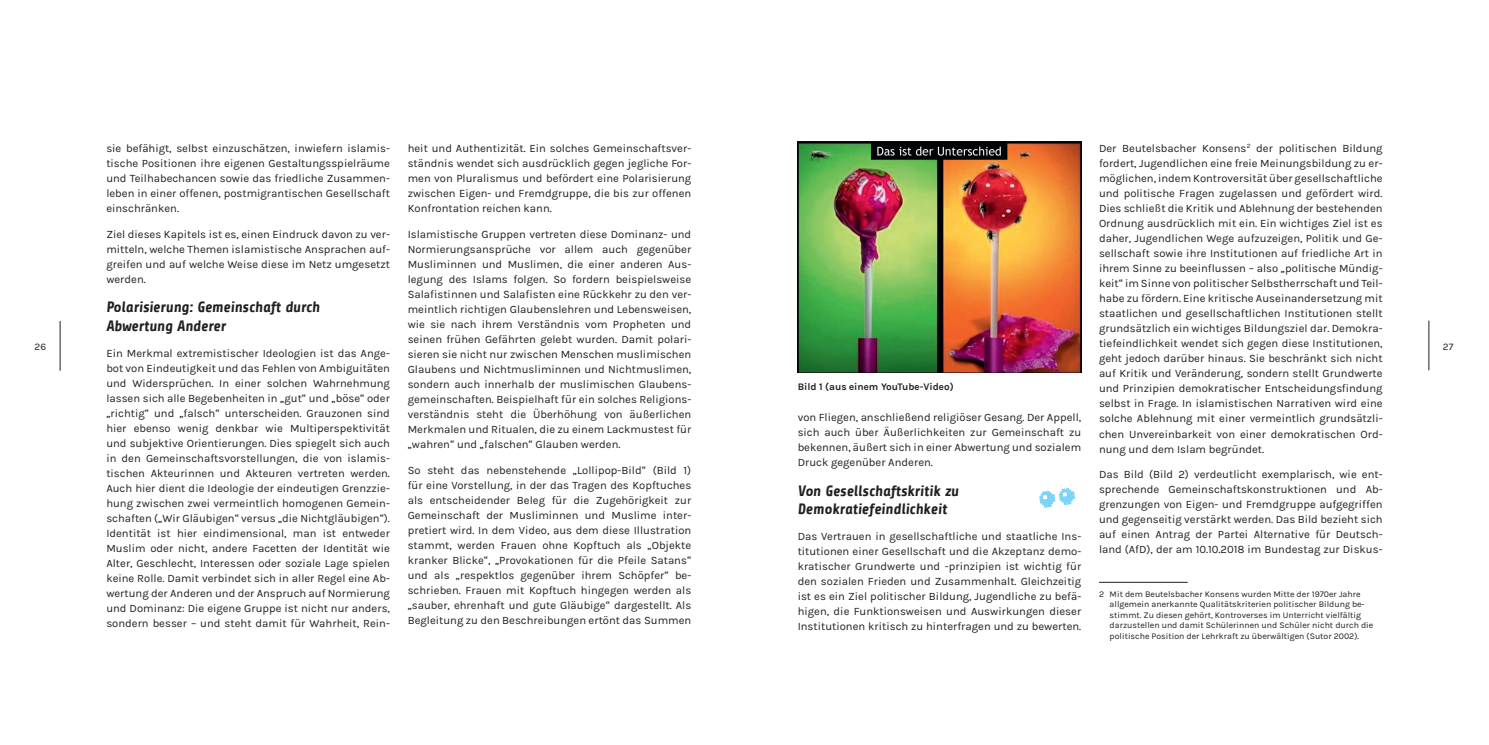
<style>
.page{position:relative;width:1489px;height:745px;background:#fff}
.page>*{position:absolute;margin:0;border:0;box-sizing:border-box;transform-origin:0 0}
.t1{font:italic 700 15px/18.8px "Share";color:#231f20}
.t2{font:11.25px/15px "Karmilla";color:#231f20;text-align:justify}
.t3{font:700 10px "Karmilla";color:#231f20}
.t4{font:10px "Karmilla";color:#231f20}
.t5{font:8.75px/10.5px "Karmilla";color:#231f20}
</style>
<div class="page">
<hr style="left:60px;top:321px;width:1px;height:49px;background:#231f20">
<hr style="left:1428px;top:320px;width:1px;height:50px;background:#231f20">
<hr style="left:1098px;top:581px;width:89px;height:1px;background:#231f20">
<svg style="left:1039px;top:488px;width:35px;height:19px"></svg>
<img style="left:797px;top:142px;width:284px;height:230px">
<p class="t2" style="left:407px;top:141px;width:285px">heit und Authentizität. Ein solches Gemeinschaftsver&shy;ständnis wendet sich ausdrücklich gegen jegliche For&shy;men von Pluralismus und befördert eine Polarisierung zwischen Eigen- und Fremdgruppe, die bis zur offenen Konfrontation reichen kann.</p>
<p class="t2" style="left:407px;top:226px;width:285px">Islamistische Gruppen vertreten diese Dominanz- und Normierungsansprüche vor allem auch gegenüber Musliminnen und Muslimen, die einer anderen Aus&shy;legung des Islams folgen. So fordern beispielsweise Salafistinnen und Salafisten eine Rückkehr zu den ver&shy;meintlich richtigen Glaubenslehren und Lebensweisen, wie sie nach ihrem Verständnis vom Propheten und seinen frühen Gefährten gelebt wurden. Damit polari&shy;sieren sie nicht nur zwischen Menschen muslimischen Glaubens und Nichtmusliminnen und Nichtmuslimen, sondern auch innerhalb der muslimischen Glaubens&shy;gemeinschaften. Beispielhaft für ein solches Religions&shy;verständnis steht die Überhöhung von äußerlichen Merkmalen und Ritualen, die zu einem Lackmustest für „wahren“ und „falschen“ Glauben werden.</p>
<p class="t2" style="left:407px;top:462px;width:285px">So steht das nebenstehende „Lollipop-Bild“ (Bild 1) für eine Vorstellung, in der das Tragen des Kopftuches als entscheidender Beleg für die Zugehörigkeit zur Gemeinschaft der Musliminnen und Muslime inter&shy;pretiert wird. In dem Video, aus dem diese Illustration stammt, werden Frauen ohne Kopftuch als „Objekte kranker Blicke“, „Provokationen für die Pfeile Satans“ und als „respektlos gegenüber ihrem Schöpfer“ be&shy;schrieben. Frauen mit Kopftuch hingegen werden als „sauber, ehrenhaft und gute Gläubige“ dargestellt. Als Begleitung zu den Beschreibungen ertönt das Summen</p>
<p class="t2" style="left:1098px;top:141px;width:285px">Der Beutelsbacher Konsens<sup>1</sup><sup>2</sup> der politischen Bildung fordert, Jugendlichen eine freie Meinungsbildung zu er&shy;möglichen, indem Kontroversität über gesellschaftliche und politische Fragen zugelassen und gefördert wird.<br>Dies schließt die Kritik und Ablehnung der bestehenden Ordnung ausdrücklich mit ein. Ein wichtiges Ziel ist es daher, Jugendlichen Wege aufzuzeigen, Politik und Ge&shy;sellschaft sowie ihre Institutionen auf friedliche Art in ihrem Sinne zu beeinflussen – also „politische Mündig&shy;keit“ im Sinne von politischer Selbstherrschaft und Teil&shy;habe zu fördern. Eine kritische Auseinandersetzung mit staatlichen und gesellschaftlichen Institutionen stellt grundsätzlich ein wichtiges Bildungsziel dar. Demokra&shy;tiefeindlichkeit wendet sich gegen diese Institutionen, geht jedoch darüber hinaus. Sie beschränkt sich nicht auf Kritik und Veränderung, sondern stellt Grundwerte und Prinzipien demokratischer Entscheidungsfindung selbst in Frage. In islamistischen Narrativen wird eine solche Ablehnung mit einer vermeintlich grundsätzli&shy;chen Unvereinbarkeit von einer demokratischen Ord&shy;nung und dem Islam begründet.</p>
<p class="t2" style="left:1098px;top:466px;width:285px">Das Bild (Bild 2) verdeutlicht exemplarisch, wie ent&shy;sprechende Gemeinschaftskonstruktionen und Ab&shy;grenzungen von Eigen- und Fremdgruppe aufgegriffen und gegenseitig verstärkt werden. Das Bild bezieht sich auf einen Antrag der Partei Alternative für Deutsch&shy;land (AfD), der am 10.10.2018 im Bundestag zur Diskus-</p>
<p class="t5" style="left:1109px;top:588px;width:265px;text-indent:-11px">2 Mit dem Beutelsbacher Konsens wurden Mitte der 1970er Jahre allgemein anerkannte Qualitätskriterien politischer Bildung be&shy;stimmt. Zu diesen gehört, Kontroverses im Unterricht vielfältig darzustellen und damit Schülerinnen und Schüler nicht durch die politische Position der Lehrkraft zu überwältigen (Sutor 2002).</p>
<p class="t2" style="left:106px;top:141px;width:285px">sie befähigt, selbst einzuschätzen, inwiefern islamis&shy;tische Positionen ihre eigenen Gestaltungsspielräume und Teilhabechancen sowie das friedliche Zusammen&shy;leben in einer offenen, postmigrantischen Gesellschaft einschränken.</p>
<p class="t2" style="left:106px;top:226px;width:285px">Ziel dieses Kapitels ist es, einen Eindruck davon zu ver&shy;mitteln, welche Themen islamistische Ansprachen auf&shy;greifen und auf welche Weise diese im Netz umgesetzt werden.</p>
<h1 class="t1" style="left:106px;top:298px;width:215px">Polarisierung: Gemeinschaft durch<br>Abwertung Anderer</h1>
<p class="t2" style="left:106px;top:345px;width:285px">Ein Merkmal extremistischer Ideologien ist das Ange&shy;bot von Eindeutigkeit und das Fehlen von Ambiguitäten und Widersprüchen. In einer solchen Wahrnehmung lassen sich alle Begebenheiten in „gut“ und „böse“ oder „richtig“ und „falsch“ unterscheiden. Grauzonen sind hier ebenso wenig denkbar wie Multiperspektivität und subjektive Orientierungen. Dies spiegelt sich auch in den Gemeinschaftsvorstellungen, die von islamis&shy;tischen Akteurinnen und Akteuren vertreten werden.<br>Auch hier dient die Ideologie der eindeutigen Grenzzie&shy;hung zwischen zwei vermeintlich homogenen Gemein&shy;schaften („Wir Gläubigen“ versus „die Nichtgläubigen“).<br>Identität ist hier eindimensional, man ist entweder Muslim oder nicht, andere Facetten der Identität wie Alter, Geschlecht, Interessen oder soziale Lage spielen keine Rolle. Damit verbindet sich in aller Regel eine Ab&shy;wertung der Anderen und der Anspruch auf Normierung und Dominanz: Die eigene Gruppe ist nicht nur anders, sondern besser – und steht damit für Wahrheit, Rein-</p>
<p class="t4" style="left:35px;top:341px;width:13px">26</p>
<p class="t4" style="left:1442px;top:341px;width:12px">27</p>
<p class="t3" style="left:797px;top:379px;width:157px">Bild 1 (aus einem YouTube-Video)</p>
<p class="t2" style="left:797px;top:409px;width:285px">von Fliegen, anschließend religiöser Gesang. Der Appell, sich auch über Äußerlichkeiten zur Gemeinschaft zu bekennen, äußert sich in einer Abwertung und sozialem Druck gegenüber Anderen.</p>
<h1 class="t1" style="left:797px;top:481px;width:163px">Von Gesellschaftskritik zu<br>Demokratiefeindlichkeit</h1>
<p class="t2" style="left:797px;top:528px;width:285px">Das Vertrauen in gesellschaftliche und staatliche Ins&shy;titutionen einer Gesellschaft und die Akzeptanz demo&shy;kratischer Grundwerte und -prinzipien ist wichtig für den sozialen Frieden und Zusammenhalt. Gleichzeitig ist es ein Ziel politischer Bildung, Jugendliche zu befä&shy;higen, die Funktionsweisen und Auswirkungen dieser Institutionen kritisch zu hinterfragen und zu bewerten.</p>
</div>
